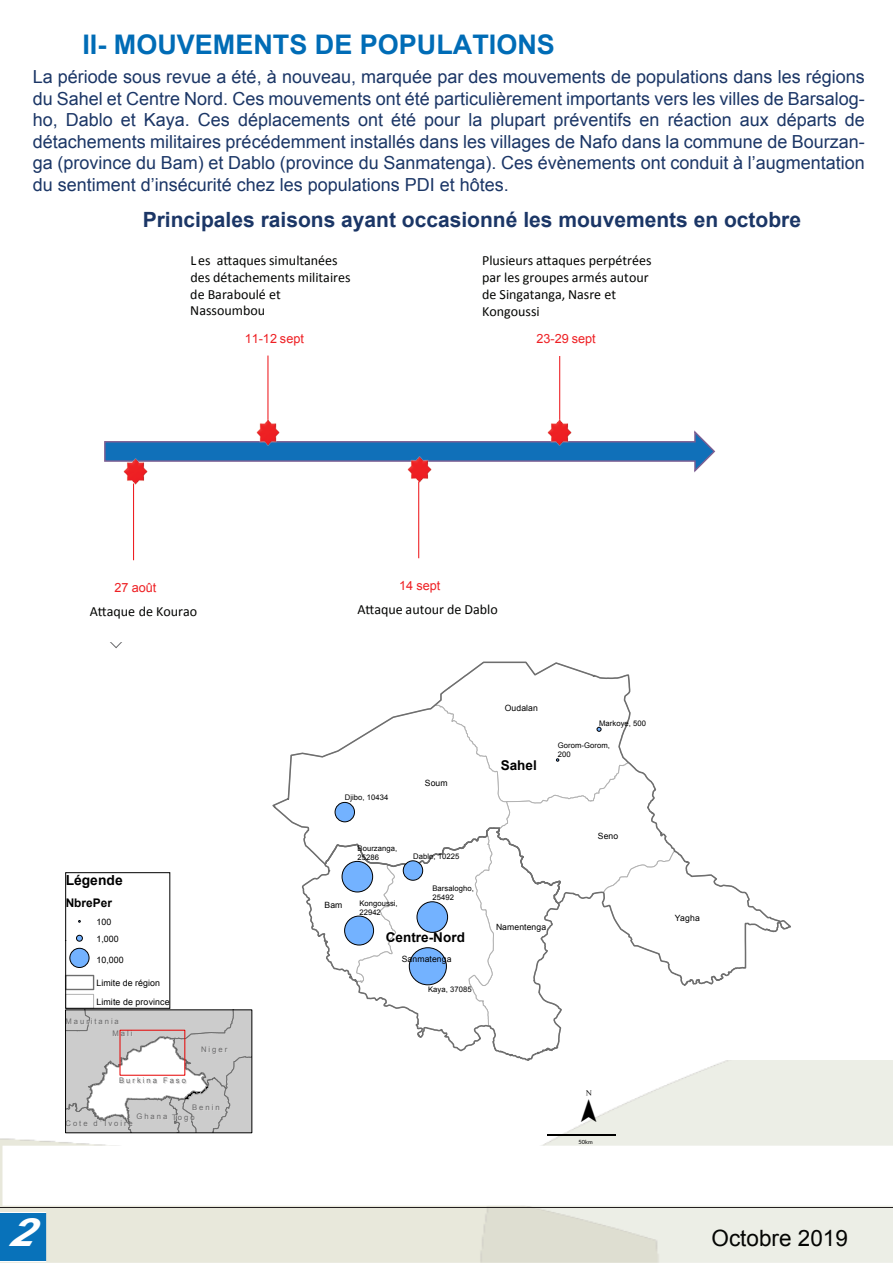
<style>
.page{position:relative;width:893px;height:1263px;background:#fff}
.page>*{position:absolute;margin:0;border:0;box-sizing:border-box;transform-origin:0 0}
.t1{font:46.35px "ESRI North";color:#000}
.t2{font:italic 700 39px "Arial";color:#fff;scale:1.22 1}
.t3{font:700 27px "Arial";color:#006cb6}
.t4{font:22.5px "Arial";color:#040503}
.t5{font:700 21px "Arial";color:#1b3666}
.t6{font:18px/21.6px "Arial";color:#1b3666;text-align:justify}
.t7{font:14.1px/16.8px "Calibri";color:#040503}
.t8{font:700 13.8px "Arial";color:#000}
.t9{font:700 13.5px "Arial";color:#000}
.t10{font:12.6px "Arial";color:#ee1f23}
.t11{font:700 11.85px "Arial";letter-spacing:.005em;color:#000}
.t12{font:8.85px/16.8px "Arial";letter-spacing:.01em;color:#000}
.t13{font:8.55px "Arial";letter-spacing:.01em;color:#000}
.t14{font:7.65px/9.1px "Arial";letter-spacing:-.435em;color:#6b6b6c}
.t15{font:7.65px/9px "Arial";letter-spacing:.005em;color:#000}
.t16{font:5.7px "Lato";color:#000}
.s1{color:#d6d5d5}
</style>
<div class="page">
<img style="left:0;top:1060px;width:893px;height:203px">
<hr style="left:0;top:1207px;width:892px;height:1px;background:#231f20">
<svg style="left:273px;top:662px;width:518px;height:400px"></svg>
<div style="left:417px;top:902px;width:31px;height:30px;background:#73b2ff;border-radius:50%"></div>
<div style="left:417px;top:902px;width:31px;height:31px;border:1px solid #000;border-radius:50%"></div>
<div style="left:403px;top:861px;width:20px;height:19px;background:#73b2ff;border-radius:50%"></div>
<div style="left:403px;top:861px;width:20px;height:19px;border:1px solid #000;border-radius:50%"></div>
<div style="left:409px;top:948px;width:37px;height:37px;background:#73b2ff;border-radius:50%"></div>
<div style="left:409px;top:947px;width:38px;height:38px;border:1px solid #000;border-radius:50%"></div>
<div style="left:342px;top:861px;width:31px;height:31px;background:#73b2ff;border-radius:50%"></div>
<div style="left:342px;top:861px;width:31px;height:31px;border:1px solid #000;border-radius:50%"></div>
<div style="left:345px;top:916px;width:29px;height:29px;background:#73b2ff;border-radius:50%"></div>
<div style="left:344px;top:916px;width:30px;height:29px;border:1px solid #000;border-radius:50%"></div>
<hr style="left:547px;top:1134px;width:69px;height:2px;background:#000">
<svg style="left:65px;top:872px;width:185px;height:259px"></svg>
<svg style="left:2px;top:1146px;width:891px;height:60px"></svg>
<svg style="left:104px;top:430px;width:612px;height:43px"></svg>
<hr style="left:267px;top:356px;width:1px;height:76px;background:#ee1f23">
<img style="left:256px;top:419px;width:24px;height:26px">
<hr style="left:133px;top:484px;width:1px;height:76px;background:#ee1f23">
<img style="left:124px;top:459px;width:23px;height:26px">
<img style="left:408px;top:457px;width:23px;height:26px">
<hr style="left:418px;top:482px;width:1px;height:76px;background:#ee1f23">
<hr style="left:559px;top:356px;width:1px;height:77px;background:#ee1f23">
<img style="left:548px;top:420px;width:24px;height:26px">
<h3 class="t3" style="left:82px;top:27px;width:474px">II- MOUVEMENTS DE POPULATIONS</h3>
<p class="t6" style="left:33px;top:66px;width:834px">La période sous revue a été, à nouveau, marquée par des mouvements de populations dans les régions du Sahel et Centre Nord. Ces mouvements ont été particulièrement importants vers les villes de Barsalog&shy;ho, Dablo et Kaya. Ces déplacements ont été pour la plupart préventifs en réaction aux départs de détachements militaires précédemment installés dans les villages de Nafo dans la commune de Bourzan&shy;ga (province du Bam) et Dablo (province du Sanmatenga). Ces évènements ont conduit à l’augmentation du sentiment d’insécurité chez les populations PDI et hôtes.</p>
<p class="t5" style="left:143px;top:206px;width:660px">Principales raisons ayant occasionné les mouvements en octobre</p>
<p class="t7" style="left:190px;top:252px;width:162px">L es attaques simultanées des détachements militaires de Baraboulé et<br>Nassoumbou</p>
<p class="t10" style="left:245px;top:330px;width:61px">11-12 sept</p>
<p class="t7" style="left:482px;top:252px;width:171px">Plusieurs attaques perpétrées par les groupes armés autour de Singatanga, Nasre et<br>Kongoussi</p>
<p class="t10" style="left:536px;top:331px;width:61px">23-29 sept</p>
<p class="t10" style="left:114px;top:580px;width:43px">27 août</p>
<p class="t10" style="left:399px;top:578px;width:43px">14 sept</p>
<p class="t7" style="left:90px;top:603px;width:109px">Attaque de Kourao</p>
<p class="t8" style="left:66px;top:871px;width:59px">Légende</p>
<p class="t11" style="left:66px;top:895px;width:48px">NbrePer</p>
<p class="t12" style="left:96px;top:914px;width:24px">100<br>1,000</p>
<p class="t12" style="left:96px;top:951px;width:29px">10,000</p>
<p class="t12" style="left:96px;top:973px;width:75px;line-height:18.9px">Limite de région<br>Limite de province</p>
<p class="t14" style="left:66px;top:1017px;width:56px">M<span class="s1">M</span> a<span class="s1">a</span> u<span class="s1">u</span> r<span class="s1">r</span> i<span class="s1">i</span> t<span class="s1">t</span> a<span class="s1">a</span> n<span class="s1">n</span> i<span class="s1">i</span> a<span class="s1">a</span></p>
<p class="t14" style="left:113px;top:1029px;width:22px">M<span class="s1">M</span>a<span class="s1">al i</span>l i</p>
<p class="t14" style="left:201px;top:1045px;width:29px">N<span class="s1">N</span> i<span class="s1">i</span> g<span class="s1">g</span> e<span class="s1">e</span> r<span class="s1">r</span></p>
<p class="t14" style="left:119px;top:1076px;width:69px">B<span class="s1">B</span> u<span class="s1">u</span> r<span class="s1">r</span> k<span class="s1">k</span> i<span class="s1">i</span> n<span class="s1">n</span> a<span class="s1">a</span> F<span class="s1">F</span> a<span class="s1">a</span> s<span class="s1">s</span> o<span class="s1">o</span></p>
<p class="t14" style="left:137px;top:1103px;width:86px;text-indent:56px">B<span class="s1">B</span> e<span class="s1">e</span> n<span class="s1">n</span> i<span class="s1">i</span> n<span class="s1">n<br></span>G<span class="s1">G</span> h<span class="s1">h</span> a<span class="s1">a</span> n<span class="s1">n</span> a<span class="s1">a</span> T<span class="s1">T</span> o<span class="s1">o</span> g<span class="s1">g</span> o<span class="s1">o</span></p>
<p class="t14" style="left:66px;top:1118px;width:70px">C<span class="s1">C</span> o<span class="s1">o</span> t<span class="s1">t</span> e<span class="s1">e</span> d<span class="s1">d</span> `<span class="s1">`</span> I<span class="s1">I</span> v<span class="s1">v</span> o<span class="s1">o</span> i<span class="s1">i</span> r<span class="s1">r</span> e<span class="s1">e</span></p>
<p class="t7" style="left:357px;top:601px;width:142px">Attaque autour de Dablo</p>
<p class="t15" style="left:345px;top:793px;width:45px">Djibo, 10434</p>
<p class="t13" style="left:425px;top:778px;width:24px">Soum</p>
<p class="t15" style="left:358px;top:844px;width:41px">Bourzanga,<br>25286</p>
<p class="t15" style="left:413px;top:852px;width:48px">Dablo, 10225</p>
<p class="t13" style="left:324px;top:899px;width:19px">Bam</p>
<p class="t15" style="left:432px;top:884px;width:43px">Barsalogho,<br>25492</p>
<p class="t15" style="left:359px;top:899px;width:40px">Kongoussi,<br>22942</p>
<p class="t9" style="left:386px;top:929px;width:81px">Centre-Nord</p>
<p class="t13" style="left:402px;top:954px;width:51px">Sanmatenga</p>
<p class="t15" style="left:428px;top:985px;width:45px">Kaya, 37085</p>
<p class="t13" style="left:505px;top:702px;width:35px">Oudalan</p>
<p class="t9" style="left:501px;top:757px;width:38px">Sahel</p>
<p class="t15" style="left:599px;top:719px;width:48px">Markoye, 500</p>
<p class="t15" style="left:558px;top:741px;width:54px">Gorom-Gorom,<br>200</p>
<p class="t13" style="left:598px;top:831px;width:22px">Seno</p>
<p class="t13" style="left:496px;top:921px;width:52px">Namentenga</p>
<p class="t13" style="left:675px;top:912px;width:27px">Yagha</p>
<h1 class="t1" style="left:581px;top:1078px;width:17px">¯</h1>
<p class="t16" style="left:578px;top:1138px;width:16px">50km</p>
<h2 class="t2" style="left:6px;top:1206px;width:38px">2</h2>
<p class="t4" style="left:711px;top:1223px;width:138px">Octobre 2019</p>
</div>
